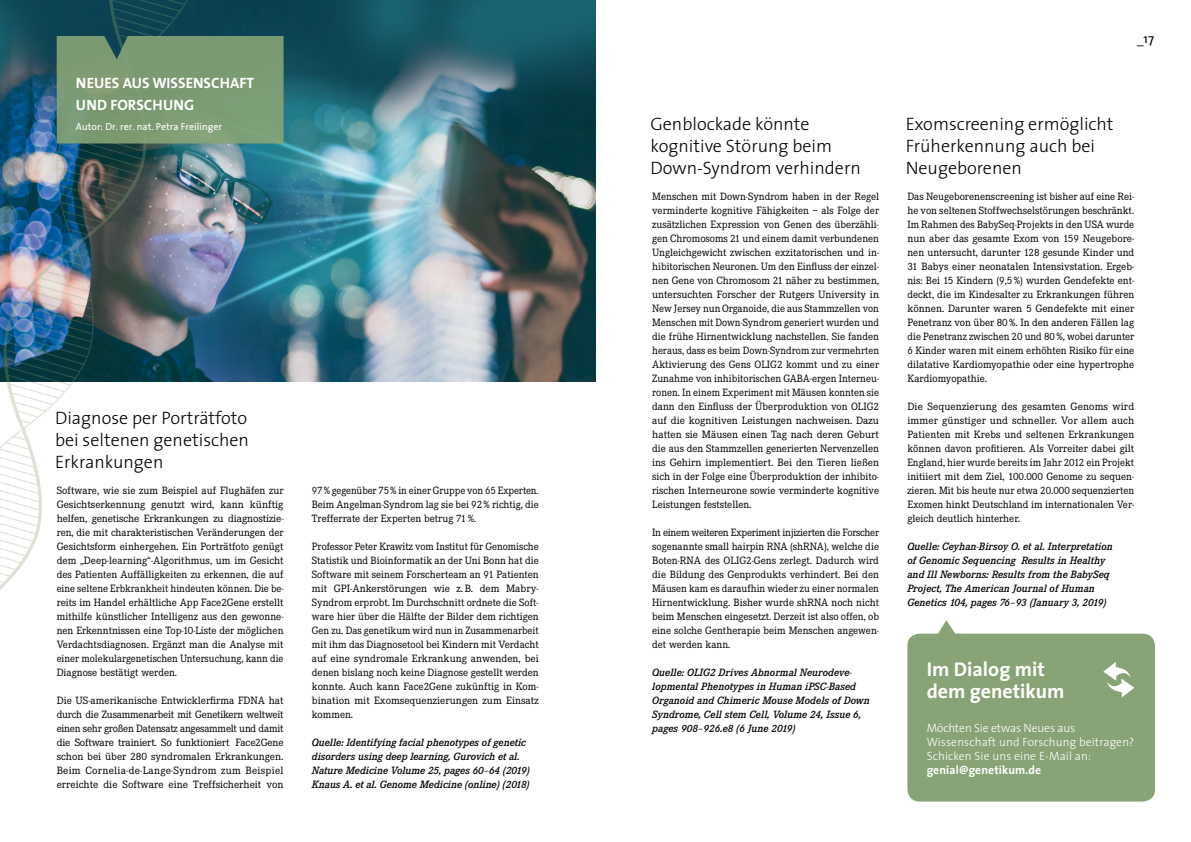
<style>
.page{position:relative;width:1191px;height:842px;background:#fff}
.page>*{position:absolute;margin:0;border:0;box-sizing:border-box;transform-origin:0 0}
.t1{font:700 20px/22px "The Sans";color:#fff}
.t2{font:300 18px/22px "The Sans";color:#000}
.t3{font:700 15px/22px "The Sans";color:#fff}
.t4{font:13px "The Sans Plain";color:#000}
.t5{font:300 12px/14px "The Sans";letter-spacing:.01em;color:#fff}
.t6{font:700 12px "The Sans";letter-spacing:.01em;color:#fff}
.t7{font:11px/14px "Corporate E";color:#000;text-align:justify}
.t8{font:italic 600 11px/14px "Corporate E";color:#000}
.t9{font:10px "The Sans Plain";color:#fff}
</style>
<div class="page">
<img style="left:283px;top:0;width:312px;height:382px">
<img style="left:0;top:0;width:283px;height:590px">
<svg style="left:907px;top:620px;width:248px;height:181px;fill:#88a476"></svg>
<svg style="left:1103px;top:662px;width:31px;height:35px"></svg>
<h3 class="t3" style="left:76px;top:71px;width:180px">NEUES AUS WISSENSCHAFT<br>UND FORSCHUNG</h3>
<p class="t9" style="left:76px;top:118px;width:147px">Autor: Dr. rer. nat. Petra Freilinger</p>
<h2 class="t2" style="left:55px;top:406px;width:195px;text-align:justify">Diagnose per Porträtfoto bei seltenen genetischen Erkrankungen</h2>
<p class="t7" style="left:57px;top:483px;width:228px">Software, wie sie zum Beispiel auf Flughäfen zur Gesichtserkennung genutzt wird, kann künftig helfen, genetische Erkrankungen zu diagnostizie&shy;ren, die mit charakteristischen Veränderungen der Gesichtsform einhergehen. Ein Porträtfoto genügt dem „Deep-learning“-Algorithmus, um im Gesicht des Patienten Auffälligkeiten zu erkennen, die auf eine seltene Erbkrankheit hindeuten können. Die be&shy;reits im Handel erhältliche App Face2Gene erstellt mithilfe künstlicher Intelligenz aus den gewonne&shy;nen Erkenntnissen eine Top-10-Liste der möglichen Verdachtsdiagnosen. Ergänzt man die Analyse mit einer molekulargenetischen Untersuchung, kann die Diagnose bestätigt werden.</p>
<p class="t7" style="left:57px;top:693px;width:228px">Die US-amerikanische Entwicklerfirma FDNA hat durch die Zusammenarbeit mit Genetikern weltweit einen sehr großen Datensatz angesammelt und damit die Software trainiert. So funktioniert Face2Gene schon bei über 280 syndromalen Erkrankungen.<br>Beim Cornelia-de-Lange-Syndrom zum Beispiel erreichte die Software eine Treffsicherheit von</p>
<p class="t7" style="left:312px;top:483px;width:228px">97% gegenüber 75% in einer Gruppe von 65 Experten.<br>Beim Angelman-Syndrom lag sie bei 92% richtig, die Trefferrate der Experten betrug 71%.</p>
<p class="t7" style="left:312px;top:539px;width:228px">Professor Peter Krawitz vom Institut für Genomische Statistik und Bioinformatik an der Uni Bonn hat die Software mit seinem Forscherteam an 91 Patienten mit GPI-Ankerstörungen wie z.B. dem Mabry-Syndrom erprobt. Im Durchschnitt ordnete die Soft&shy;ware hier über die Hälfte der Bilder dem richtigen Gen zu. Das genetikum wird nun in Zusammenarbeit mit ihm das Diagnosetool bei Kindern mit Verdacht auf eine syndromale Erkrankung anwenden, bei denen bislang noch keine Diagnose gestellt werden konnte. Auch kann Face2Gene zukünftig in Kom&shy;bination mit Exomsequenzierungen zum Einsatz kommen.</p>
<p class="t8" style="left:312px;top:735px;width:219px">Quelle: Identifying facial phenotypes of genetic disorders using deep learning, Gurovich et al.<br>Nature Medicine Volume 25, pages 60–64 (2019)<br>Knaus A. et al. Genome Medicine (online) (2018)</p>
<p class="t4" style="left:1137px;top:28px;width:18px">_17</p>
<h2 class="t2" style="left:650px;top:112px;width:212px">Genblockade könnte kognitive Störung beim<br>Down-Syndrom verhindern</h2>
<h2 class="t2" style="left:905px;top:112px;width:209px">Exomscreening ermöglicht<br>Früherkennung auch bei<br>Neugeborenen</h2>
<p class="t7" style="left:652px;top:189px;width:228px">Menschen mit Down-Syndrom haben in der Regel verminderte kognitive Fähigkeiten – als Folge der zusätzlichen Expression von Genen des überzähli&shy;gen Chromosoms 21 und einem damit verbundenen Ungleichgewicht zwischen exzitatorischen und in&shy;hibitorischen Neuronen. Um den Einfluss der einzel&shy;nen Gene von Chromosom 21 näher zu bestimmen, untersuchten Forscher der Rutgers University in New Jersey nun Organoide, die aus Stammzellen von Menschen mit Down-Syndrom generiert wurden und die frühe Hirnentwicklung nachstellen. Sie fanden heraus, dass es beim Down-Syndrom zur vermehrten Aktivierung des Gens OLIG2 kommt und zu einer Zunahme von inhibitorischen GABA-ergen Interneu&shy;ronen. In einem Experiment mit Mäusen konnten sie dann den Einfluss der Überproduktion von OLIG2 auf die kognitiven Leistungen nachweisen. Dazu hatten sie Mäusen einen Tag nach deren Geburt die aus den Stammzellen generierten Nervenzellen ins Gehirn implementiert. Bei den Tieren ließen sich in der Folge eine Überproduktion der inhibito&shy;rischen Interneurone sowie verminderte kognitive Leistungen feststellen.</p>
<p class="t7" style="left:652px;top:525px;width:228px">In einem weiteren Experiment injizierten die Forscher sogenannte small hairpin RNA (shRNA), welche die Boten-RNA des OLIG2-Gens zerlegt. Dadurch wird die Bildung des Genprodukts verhindert. Bei den Mäusen kam es daraufhin wieder zu einer normalen Hirnentwicklung. Bisher wurde shRNA noch nicht beim Menschen eingesetzt. Derzeit ist also offen, ob eine solche Gentherapie beim Menschen angewen&shy;det werden kann.</p>
<p class="t8" style="left:652px;top:665px;width:219px">Quelle: OLIG2 Drives Abnormal Neurodeve&shy;lopmental Phenotypes in Human iPSC-Based Organoid and Chimeric Mouse Models of Down Syndrome, Cell stem Cell, Volume 24, Issue 6, pages 908–926.e8 (6 June 2019)</p>
<p class="t7" style="left:907px;top:189px;width:228px">Das Neugeborenenscreening ist bisher auf eine Rei&shy;he von seltenen Stoffwechselstörungen beschränkt.<br>Im Rahmen des BabySeq-Projekts in den USA wurde nun aber das gesamte Exom von 159 Neugebore&shy;nen untersucht, darunter 128 gesunde Kinder und 31 Babys einer neonatalen Intensivstation. Ergeb&shy;nis: Bei 15 Kindern (9,5%) wurden Gendefekte ent&shy;deckt, die im Kindesalter zu Erkrankungen führen können. Darunter waren 5 Gendefekte mit einer Penetranz von über 80%. In den anderen Fällen lag die Penetranz zwischen 20 und 80%, wobei darunter 6 Kinder waren mit einem erhöhten Risiko für eine dilatative Kardiomyopathie oder eine hypertrophe Kardiomyopathie.</p>
<p class="t7" style="left:907px;top:399px;width:228px">Die Sequenzierung des gesamten Genoms wird immer günstiger und schneller. Vor allem auch Patienten mit Krebs und seltenen Erkrankungen können davon profitieren. Als Vorreiter dabei gilt England, hier wurde bereits im Jahr 2012 ein Projekt initiiert mit dem Ziel, 100.000 Genome zu sequen&shy;zieren. Mit bis heute nur etwa 20.000 sequenzierten Exomen hinkt Deutschland im internationalen Ver&shy;gleich deutlich hinterher.</p>
<p class="t8" style="left:907px;top:539px;width:207px">Quelle: Ceyhan-Birsoy O. et al. Interpretation of Genomic Sequencing Results in Healthy and Ill Newborns: Results from the BabySeq Project, The American Journal of Human Genetics 104, pages 76–93 (January 3, 2019)</p>
<h1 class="t1" style="left:926px;top:657px;width:139px">Im Dialog mit dem genetikum</h1>
<p class="t5" style="left:926px;top:720px;width:209px">Möchten Sie etwas Neues aus<br>Wissenschaft und Forschung beitragen?<br>Schicken Sie uns eine E-Mail an:</p>
<p class="t6" style="left:926px;top:760px;width:116px">genial@genetikum.de</p>
</div>
